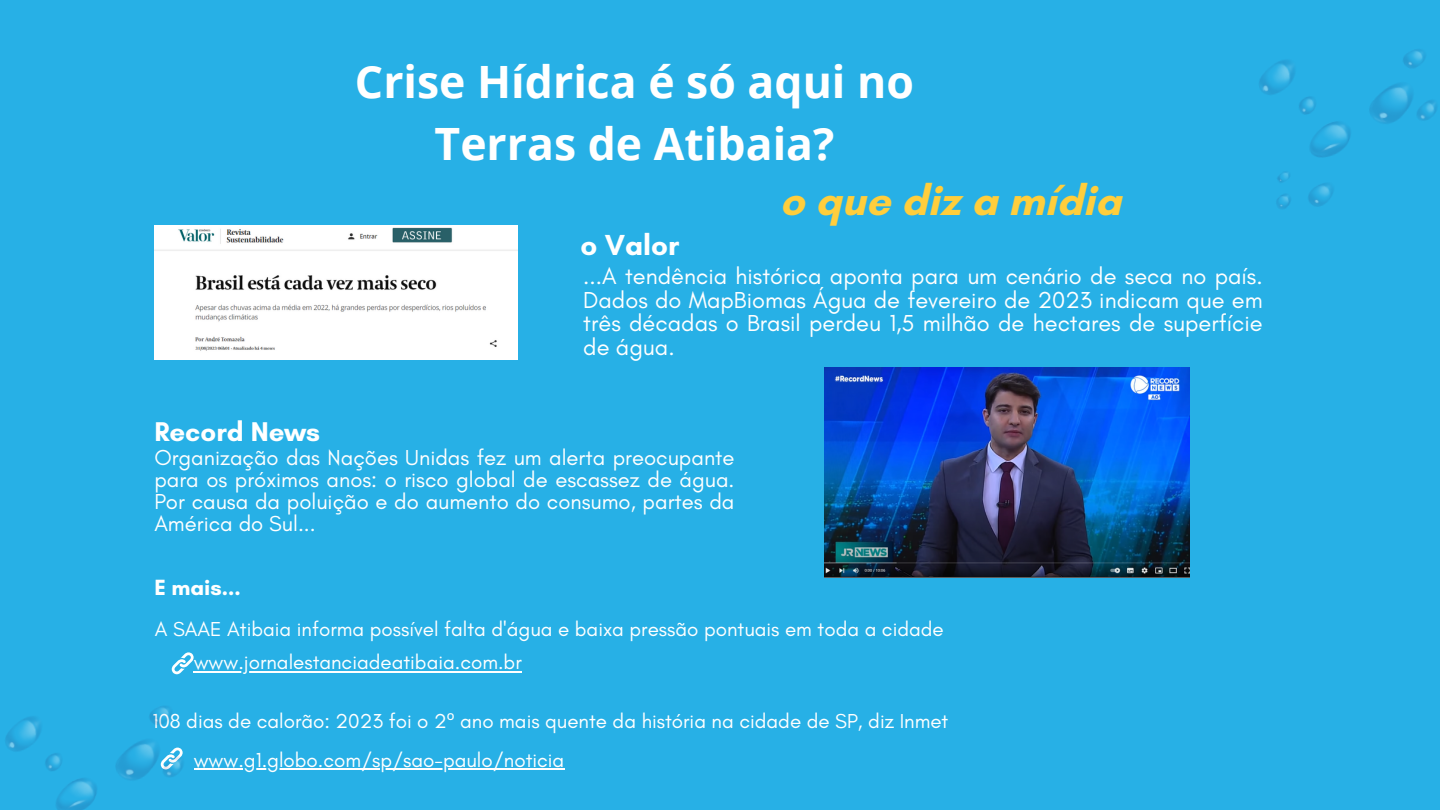
<style>
.page{position:relative;width:1440px;height:810px;background:#27b0e6}
.page>*{position:absolute;margin:0;border:0;box-sizing:border-box;transform-origin:0 0}
.t1{font:700 44.6px "Open Sans";color:#fff}
.t2{font:700 42.9px "Glacial Indifference";color:#ffce3c}
.t3{font:700 29.5px "Glacial Indifference";color:#fff}
.t4{font:700 27.6px "Glacial Indifference";color:#fff}
.t5{font:23.6px/23.7px "Glacial Indifference";color:#fff;text-align:justify}
.t6{font:700 22.5px "Glacial Indifference";color:#fff}
.t7{font:22px/22.1px "Glacial Indifference";color:#fff;text-align:justify}
.t8{font:20.6px "Glacial Indifference";color:#fff}
.s1{font-family:"Noto Sans"}
</style>
<div class="page">
<img style="left:154px;top:225px;width:364px;height:135px">
<img style="left:825px;top:367px;width:365px;height:210px">
<svg style="left:172px;top:652px;width:21px;height:22px"></svg>
<hr style="left:194px;top:671px;width:328px;height:1px;background:#fff">
<hr style="left:194px;top:768px;width:370px;height:2px;background:#fff">
<img style="left:5px;top:706px;width:178px;height:104px">
<img style="left:1259px;top:50px;width:178px;height:159px">
<p class="t1" style="left:355px;top:50px;width:561px">Crise Hídrica é só aqui no</p>
<p class="t1" style="left:435px;top:113px;width:401px">Terras de Atibaia?</p>
<p class="t3" style="left:580px;top:227px;width:100px">o Valor</p>
<p class="t2" style="left:780px;top:174px;width:343px">o que diz a mídia</p>
<p class="t4" style="left:154px;top:415px;width:167px">Record News</p>
<p class="t5" style="left:583px;top:264px;width:681px">...A tendência histórica aponta para um cenário de seca no país.<br>Dados do MapBiomas Água de fevereiro de 2023 indicam que em três décadas o Brasil perdeu 1,5 milhão de hectares de superfície de água.</p>
<p class="t7" style="left:154px;top:446px;width:582px">Organização das Nações Unidas fez um alerta preocupante para os próximos anos: o risco global de escassez de água.<br>Por causa da poluição e do aumento do consumo, partes da América do Sul...</p>
<p class="t6" style="left:154px;top:574px;width:88px">E mais...</p>
<p class="t8" style="left:155px;top:617px;width:791px">A SAAE Atibaia informa possível falta d'água e baixa pressão pontuais em toda a cidade</p>
<p class="t8" style="left:194px;top:649px;width:330px">www.jornalestanciadeatibaia.com.br</p>
<p class="t8" style="left:153px;top:709px;width:797px">108 dias de calorão: 2023 foi o 2<span class="s1">º</span> ano mais quente da história na cidade de SP, diz Inmet</p>
<p class="t8" style="left:194px;top:747px;width:372px">www.g1.globo.com/sp/sao-paulo/noticia</p>
</div>
